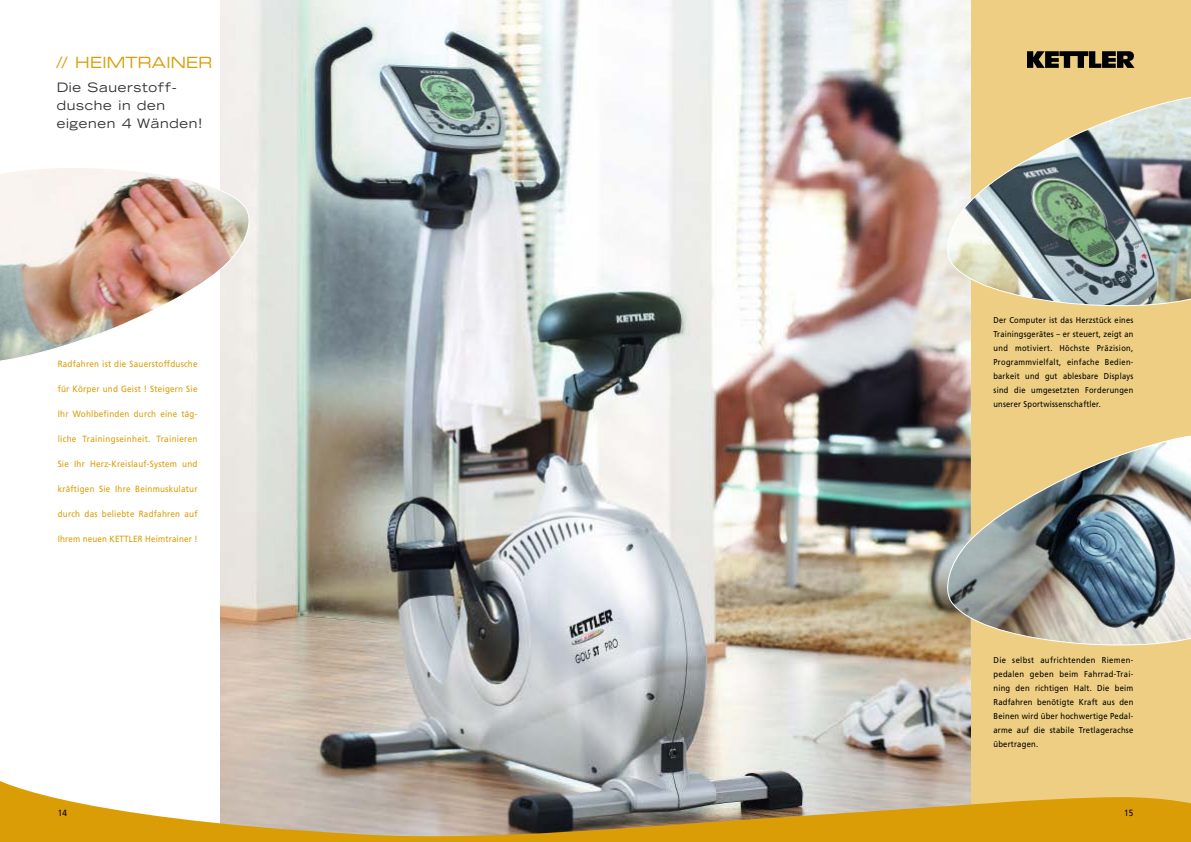
<style>
.page{position:relative;width:1191px;height:842px;background:#fff}
.page>*{position:absolute;margin:0;border:0;box-sizing:border-box;transform-origin:0 0}
.t1{font:15.5px "Eurostile Extended Two";letter-spacing:.02em;color:#da9d06;scale:.9 1}
.t2{font:expanded 13px/18px "Trade Gothic LH";letter-spacing:.05em;color:#333}
.t3{font:9px "Frutiger";letter-spacing:.03em;color:#da9d06;scale:.9 1}
.t4{font:9px "Frutiger";letter-spacing:.03em;color:#da9d06;scale:.89 1}
.t5{font:9px "Frutiger";color:#000;scale:.9 1}
.t6{font:8.5px/14px "Frutiger";letter-spacing:.03em;color:#000;text-align:justify;scale:.88 1}
.t7{font:8.5px/14px "Frutiger";letter-spacing:.03em;color:#000;text-align:justify;scale:.9 1}
</style>
<div class="page">
<img style="left:220px;top:0;width:750px;height:777px">
<div style="left:970px;top:0;width:221px;height:842px;background:#edce83"></div>
<img style="left:943px;top:432px;width:248px;height:224px">
<img style="left:943px;top:93px;width:248px;height:223px">
<svg style="left:0;top:777px;width:1191px;height:65px;background:#c4a866"></svg>
<img style="left:0;top:158px;width:254px;height:207px">
<svg style="left:1027px;top:51px;width:107px;height:17px"></svg>
<h1 class="t1" style="left:57px;top:57px;width:174px">// HEIMTRAINER</h1>
<h2 class="t2" style="left:57px;top:80px;width:147px">Die Sauerstoff&shy;dusche in den eigenen 4 Wänden!</h2>
<p class="t3" style="left:58px;top:360px;width:157px">Radfahren ist die Sauerstoffdusche</p>
<p class="t3" style="left:58px;top:385px;width:157px">für Körper und Geist ! Steigern Sie</p>
<p class="t3" style="left:58px;top:411px;width:157px">Ihr Wohlbefinden durch eine täg-</p>
<p class="t3" style="left:58px;top:436px;width:157px">liche Trainingseinheit. Trainieren</p>
<p class="t3" style="left:58px;top:461px;width:157px">Sie Ihr Herz-Kreislauf-System und</p>
<p class="t3" style="left:58px;top:486px;width:157px">kräftigen Sie Ihre Beinmuskulatur</p>
<p class="t3" style="left:58px;top:511px;width:157px">durch das beliebte Radfahren auf</p>
<p class="t4" style="left:58px;top:535px;width:158px">Ihrem neuen KETTLER Heimtrainer !</p>
<p class="t6" style="left:993px;top:314px;width:160px">Der Computer ist das Herzstück eines Trainingsgerätes – er steuert, zeigt an und motiviert. Höchste Präzision, Programmvielfalt, einfache Bedien&shy;barkeit und gut ablesbare Displays sind die umgesetzten Forderungen unserer Sportwissenschaftler.</p>
<p class="t7" style="left:993px;top:654px;width:157px">Die selbst aufrichtenden Riemen&shy;pedalen geben beim Fahrrad-Trai&shy;ning den richtigen Halt. Die beim Radfahren benötigte Kraft aus den Beinen wird über hochwertige Pedal&shy;arme auf die stabile Tretlagerachse übertragen.</p>
<p class="t5" style="left:58px;top:809px;width:12px">14</p>
<p class="t5" style="left:1124px;top:809px;width:12px">15</p>
</div>
